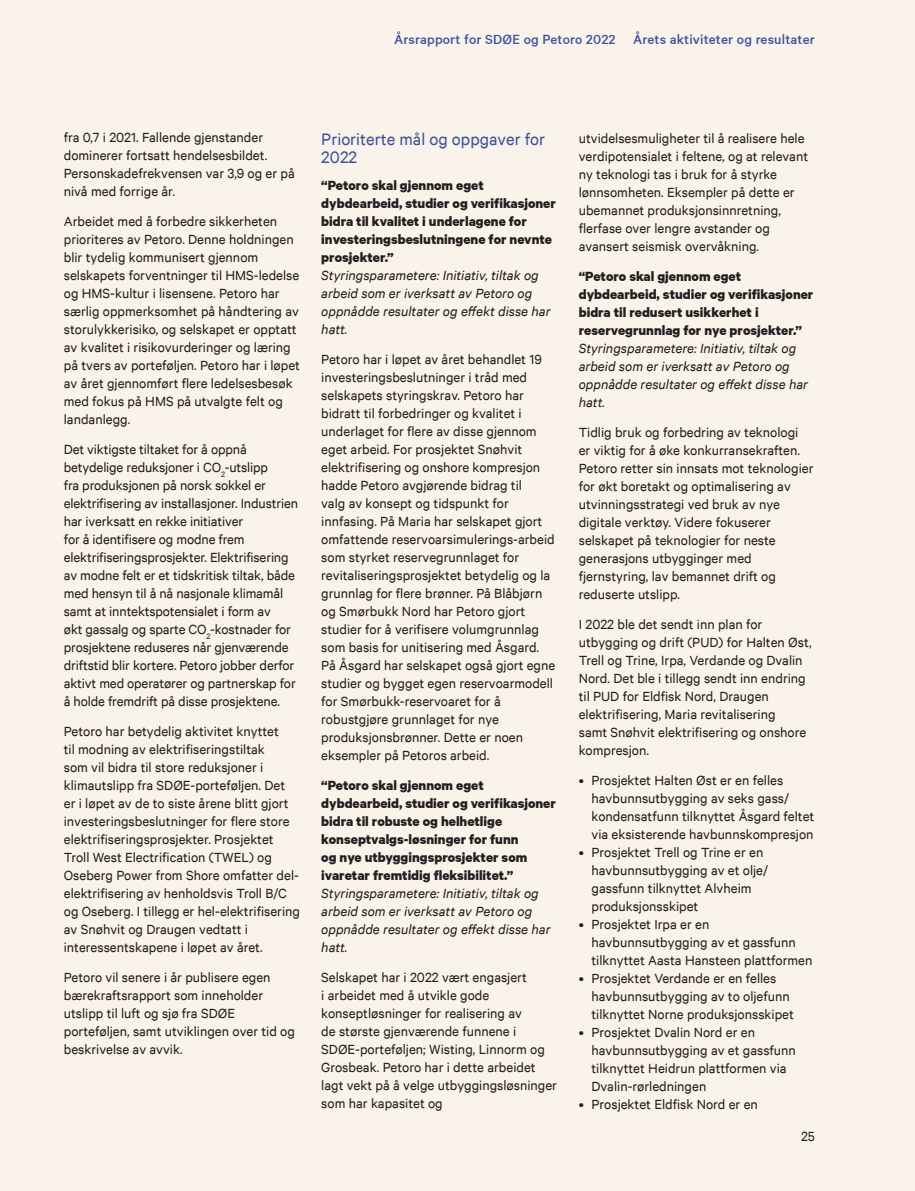
<style>
.page{position:relative;width:915px;height:1191px;background:#fff}
.page>*{position:absolute;margin:0;border:0;box-sizing:border-box;transform-origin:0 0}
.Subheadinger{font:18.75px/18px "Calibre";color:#3b51a3}
.Brødtekst{font:15px/18px "Calibre";color:#231f20}
.Brødtekst-2{font:700 15px/18px "Calibre";color:#231f20}
.Kursiv{font:italic 15px/18px "Calibre";color:#231f20}
.t1{font:500 15px "Calibre";letter-spacing:.01em;color:#3b51a3}
</style>
<div class="page">
<div style="left:0;top:0;width:914px;height:1191px;background:#faf3ea"></div>
<p class="t1" style="left:394px;top:30px;width:422px">Årsrapport for SDØE og Petoro 2022 Årets aktiviteter og resultater</p>
<p class="Brødtekst" style="left:64px;top:127px;width:232px">fra 0,7 i 2021. Fallende gjenstander dominerer fortsatt hendelsesbildet.<br>Personskadefrekvensen var 3,9 og er på nivå med forrige år.</p>
<p class="Brødtekst" style="left:64px;top:211px;width:238px">Arbeidet med å forbedre sikkerheten prioriteres av Petoro. Denne holdningen blir tydelig kommunisert gjennom selskapets forventninger til HMS-ledelse og HMS-kultur i lisensene. Petoro har særlig oppmerksomhet på håndtering av storulykkerisiko, og selskapet er opptatt av kvalitet i risikovurderinger og læring på tvers av porteføljen. Petoro har i løpet av året gjennomført flere ledelsesbesøk med fokus på HMS på utvalgte felt og landanlegg.</p>
<p class="Brødtekst" style="left:64px;top:439px;width:236px">Det viktigste tiltaket for å oppnå betydelige reduksjoner i CO<sub>2</sub>-utslipp<br>fra produksjonen på norsk sokkel er elektrifisering av installasjoner. Industrien har iverksatt en rekke initiativer<br>for å identifisere og modne frem elektrifiseringsprosjekter. Elektrifisering av modne felt er et tidskritisk tiltak, både med hensyn til å nå nasjonale klimamål samt at inntektspotensialet i form av<br>økt gassalg og sparte CO<sub>2</sub>-kostnader for prosjektene reduseres når gjenværende driftstid blir kortere. Petoro jobber derfor aktivt med operatører og partnerskap for å holde fremdrift på disse prosjektene.</p>
<p class="Brødtekst" style="left:64px;top:721px;width:237px">Petoro har betydelig aktivitet knyttet<br>til modning av elektrifiseringstiltak<br>som vil bidra til store reduksjoner i klimautslipp fra SDØE-porteføljen. Det er i løpet av de to siste årene blitt gjort investeringsbeslutninger for flere store elektrifiseringsprosjekter. Prosjektet Troll West Electrification (TWEL) og Oseberg Power from Shore omfatter del&shy;elektrifisering av henholdsvis Troll B/C og Oseberg. I tillegg er hel-elektrifisering av Snøhvit og Draugen vedtatt i interessentskapene i løpet av året.</p>
<p class="Brødtekst" style="left:64px;top:967px;width:232px">Petoro vil senere i år publisere egen bærekraftsrapport som inneholder utslipp til luft og sjø fra SDØE porteføljen, samt utviklingen over tid og beskrivelse av avvik.</p>
<p class="Subheadinger" style="left:321px;top:130px;width:225px">Prioriterte mål og oppgaver for<br>2022</p>
<p class="Brødtekst-2" style="left:321px;top:176px;width:236px">“Petoro skal gjennom eget dybdearbeid, studier og verifikasjoner bidra til kvalitet i underlagene for investeringsbeslutningene for nevnte prosjekter.”</p>
<p class="Kursiv" style="left:321px;top:265px;width:231px">Styringsparametere: Initiativ, tiltak og arbeid som er iverksatt av Petoro og oppnådde resultater og effekt disse har hatt.</p>
<p class="Brødtekst" style="left:321px;top:349px;width:235px">Petoro har i løpet av året behandlet 19 investeringsbeslutninger i tråd med selskapets styringskrav. Petoro har bidratt til forbedringer og kvalitet i underlaget for flere av disse gjennom eget arbeid. For prosjektet Snøhvit elektrifisering og onshore kompresjon hadde Petoro avgjørende bidrag til<br>valg av konsept og tidspunkt for innfasing. På Maria har selskapet gjort omfattende reservoarsimulerings-arbeid som styrket reservegrunnlaget for revitaliseringsprosjektet betydelig og la grunnlag for flere brønner. På Blåbjørn og Smørbukk Nord har Petoro gjort studier for å verifisere volumgrunnlag som basis for unitisering med Åsgard.<br>På Åsgard har selskapet også gjort egne studier og bygget egen reservoarmodell for Smørbukk-reservoaret for å robustgjøre grunnlaget for nye produksjonsbrønner. Dette er noen eksempler på Petoros arbeid.</p>
<p class="Brødtekst-2" style="left:321px;top:776px;width:236px">“Petoro skal gjennom eget dybdearbeid, studier og verifikasjoner bidra til robuste og helhetlige konseptvalgs-løsninger for funn<br>og nye utbyggingsprosjekter som ivaretar fremtidig fleksibilitet.”</p>
<p class="Kursiv" style="left:321px;top:883px;width:231px">Styringsparametere: Initiativ, tiltak og arbeid som er iverksatt av Petoro og oppnådde resultater og effekt disse har hatt.</p>
<p class="Brødtekst" style="left:321px;top:967px;width:237px">Selskapet har i 2022 vært engasjert<br>i arbeidet med å utvikle gode konseptløsninger for realisering av<br>de største gjenværende funnene i SDØE-porteføljen; Wisting, Linnorm og Grosbeak. Petoro har i dette arbeidet lagt vekt på å velge utbyggingsløsninger som har kapasitet og</p>
<p class="Brødtekst" style="left:578px;top:128px;width:231px">utvidelsesmuligheter til å realisere hele verdipotensialet i feltene, og at relevant ny teknologi tas i bruk for å styrke lønnsomheten. Eksempler på dette er ubemannet produksjonsinnretning, flerfase over lengre avstander og avansert seismisk overvåkning.</p>
<p class="Brødtekst-2" style="left:578px;top:266px;width:236px">“Petoro skal gjennom eget dybdearbeid, studier og verifikasjoner bidra til redusert usikkerhet i reservegrunnlag for nye prosjekter.”</p>
<p class="Kursiv" style="left:578px;top:338px;width:231px">Styringsparametere: Initiativ, tiltak og arbeid som er iverksatt av Petoro og oppnådde resultater og effekt disse har hatt.</p>
<p class="Brødtekst" style="left:578px;top:422px;width:236px">Tidlig bruk og forbedring av teknologi er viktig for å øke konkurransekraften.<br>Petoro retter sin innsats mot teknologier for økt boretakt og optimalisering av utvinningsstrategi ved bruk av nye digitale verktøy. Videre fokuserer selskapet på teknologier for neste generasjons utbygginger med fjernstyring, lav bemannet drift og reduserte utslipp.</p>
<p class="Brødtekst" style="left:578px;top:614px;width:234px">I 2022 ble det sendt inn plan for utbygging og drift (PUD) for Halten Øst, Trell og Trine, Irpa, Verdande og Dvalin Nord. Det ble i tillegg sendt inn endring til PUD for Eldfisk Nord, Draugen elektrifisering, Maria revitalisering<br>samt Snøhvit elektrifisering og onshore kompresjon.</p>
<p class="Brødtekst" style="left:591px;top:770px;width:224px;text-indent:-13px">• Prosjektet Halten Øst er en felles havbunnsutbygging av seks gass/ kondensatfunn tilknyttet Åsgard feltet via eksisterende havbunnskompresjon</p>
<p class="Brødtekst" style="left:591px;top:842px;width:178px;text-indent:-13px">• Prosjektet Trell og Trine er en havbunnsutbygging av et olje/ gassfunn tilknyttet Alvheim produksjonsskipet</p>
<p class="Brødtekst" style="left:591px;top:914px;width:222px;text-indent:-13px">• Prosjektet Irpa er en havbunnsutbygging av et gassfunn tilknyttet Aasta Hansteen plattformen</p>
<p class="Brødtekst" style="left:591px;top:968px;width:204px;text-indent:-13px">• Prosjektet Verdande er en felles havbunnsutbygging av to oljefunn tilknyttet Norne produksjonsskipet</p>
<p class="Brødtekst" style="left:591px;top:1022px;width:206px;text-indent:-13px">• Prosjektet Dvalin Nord er en havbunnsutbygging av et gassfunn tilknyttet Heidrun plattformen via<br>Dvalin-rørledningen</p>
<p class="Brødtekst" style="left:578px;top:1094px;width:181px">• Prosjektet Eldfisk Nord er en</p>
<p class="Brødtekst" style="left:800px;top:1127px;width:15px">25</p>
</div>
